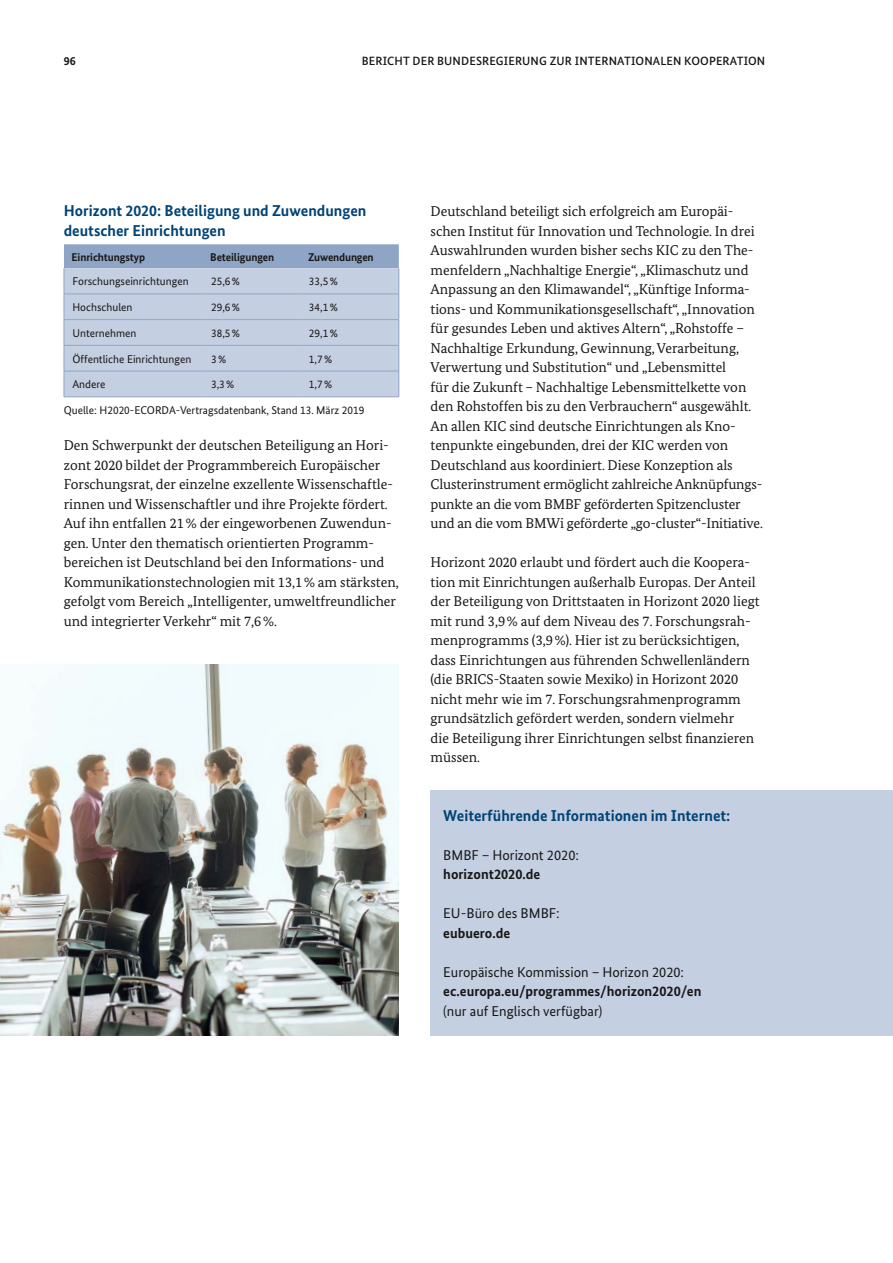
<style>
.page{position:relative;width:893px;height:1263px;background:#fff}
.page>*{position:absolute;margin:0;border:0;box-sizing:border-box;transform-origin:0 0}
.t1{font:700 15.75px/19.5px "Bundes Sans";color:#004376}
.t2{font:14.25px/19.5px "Bundes Serif";color:#181716}
.t3{font:14.25px/19.5px "Bundes Sans";color:#181716}
.t4{font:500 12px "Bundes Sans";letter-spacing:.01em;color:#181716}
.t5{font:700 12px "Bundes Sans";color:#181716}
.t6{font:11.25px "Bundes Sans";color:#181716}
.t7{font:700 11.25px "Bundes Sans";letter-spacing:-.01em;color:#181716}
.s1{font-weight:700}
</style>
<div class="page">
<img style="left:0;top:664px;width:399px;height:371px">
<div style="left:431px;top:790px;width:462px;height:245px;background:#c5cfe2"></div>
<svg style="left:64px;top:244px;width:336px;height:153px;background:#bac6dc"></svg>
<hr style="left:64px;top:397px;width:139px;height:1px;background:#8fa5c6">
<hr style="left:203px;top:397px;width:97px;height:1px;background:#8fa5c6">
<hr style="left:300px;top:397px;width:99px;height:1px;background:#8fa5c6">
<p class="t5" style="left:64px;top:53px;width:13px">96</p>
<p class="t4" style="left:362px;top:53px;width:405px">BERICHT DER BUNDESREGIERUNG ZUR INTERNATIONALEN KOOPERATION</p>
<p class="t1" style="left:64px;top:201px;width:304px">Horizont 2020: Beteiligung und Zuwendungen deutscher Einrichtungen</p>
<p class="t7" style="left:72px;top:250px;width:75px">Einrichtungstyp</p>
<p class="t7" style="left:210px;top:250px;width:66px">Beteiligungen</p>
<p class="t7" style="left:308px;top:250px;width:67px">Zuwendungen</p>
<p class="t6" style="left:72px;top:275px;width:118px">Forschungseinrichtungen</p>
<p class="t6" style="left:211px;top:275px;width:30px">25,6%</p>
<p class="t6" style="left:309px;top:275px;width:30px">33,5%</p>
<p class="t6" style="left:72px;top:300px;width:62px">Hochschulen</p>
<p class="t6" style="left:211px;top:300px;width:30px">29,6%</p>
<p class="t6" style="left:309px;top:300px;width:30px">34,1%</p>
<p class="t6" style="left:72px;top:326px;width:66px">Unternehmen</p>
<p class="t6" style="left:211px;top:326px;width:30px">38,5%</p>
<p class="t6" style="left:309px;top:326px;width:30px">29,1%</p>
<p class="t6" style="left:72px;top:352px;width:120px">Öffentliche Einrichtungen</p>
<p class="t6" style="left:211px;top:352px;width:17px">3%</p>
<p class="t6" style="left:309px;top:352px;width:25px">1,7%</p>
<p class="t6" style="left:72px;top:378px;width:35px">Andere</p>
<p class="t6" style="left:211px;top:378px;width:25px">3,3%</p>
<p class="t6" style="left:309px;top:378px;width:25px">1,7%</p>
<p class="t6" style="left:64px;top:404px;width:302px">Quelle: H2020-ECORDA-Vertragsdatenbank, Stand 13. März 2019</p>
<p class="t2" style="left:64px;top:435px;width:336px">Den Schwerpunkt der deutschen Beteiligung an Hori&shy;zont 2020 bildet der Programmbereich Europäischer Forschungsrat, der einzelne exzellente Wissenschaftle&shy;rinnen und Wissenschaftler und ihre Projekte fördert.<br>Auf ihn entfallen 21% der eingeworbenen Zuwendun&shy;gen. Unter den thematisch orientierten Programm&shy;bereichen ist Deutschland bei den Informations- und Kommunikationstechnologien mit 13,1% am stärksten, gefolgt vom Bereich „Intelligenter, umweltfreundlicher und integrierter Verkehr“ mit 7,6%.</p>
<p class="t2" style="left:431px;top:201px;width:334px">Deutschland beteiligt sich erfolgreich am Europäi&shy;schen Institut für Innovation und Technologie. In drei Auswahlrunden wurden bisher sechs KIC zu den The&shy;menfeldern „Nachhaltige Energie“, „Klimaschutz und Anpassung an den Klimawandel“, „Künftige Informa&shy;tions- und Kommunikationsgesellschaft“, „Innovation für gesundes Leben und aktives Altern“, „Rohstoffe – Nachhaltige Erkundung, Gewinnung, Verarbeitung, Verwertung und Substitution“ und „Lebensmittel<br>für die Zukunft – Nachhaltige Lebensmittelkette von den Rohstoffen bis zu den Verbrauchern“ ausgewählt.<br>An allen KIC sind deutsche Einrichtungen als Kno&shy;tenpunkte eingebunden, drei der KIC werden von Deutschland aus koordiniert. Diese Konzeption als Clusterinstrument ermöglicht zahlreiche Anknüpfungs&shy;punkte an die vom BMBF geförderten Spitzencluster und an die vom BMWi geförderte „go-cluster“-Initiative.</p>
<p class="t2" style="left:431px;top:552px;width:331px">Horizont 2020 erlaubt und fördert auch die Koopera&shy;tion mit Einrichtungen außerhalb Europas. Der Anteil der Beteiligung von Drittstaaten in Horizont 2020 liegt mit rund 3,9% auf dem Niveau des 7. Forschungsrah&shy;menprogramms (3,9%). Hier ist zu berücksichtigen, dass Einrichtungen aus führenden Schwellenländern (die BRICS-Staaten sowie Mexiko) in Horizont 2020 nicht mehr wie im 7. Forschungsrahmenprogramm grundsätzlich gefördert werden, sondern vielmehr<br>die Beteiligung ihrer Einrichtungen selbst finanzieren müssen.</p>
<h3 class="t1" style="left:443px;top:805px;width:289px">Weiterführende Informationen im Internet:</h3>
<p class="t3" style="left:443px;top:845px;width:137px">BMBF – Horizont 2020: <span class="s1">horizont2020.de</span></p>
<p class="t3" style="left:443px;top:903px;width:118px">EU-Büro des BMBF: <span class="s1">eubuero.de</span></p>
<p class="t3" style="left:443px;top:962px;width:260px">Europäische Kommission – Horizon 2020: <span class="s1">ec.europa.eu/programmes/horizon2020/en </span>(nur auf Englisch verfügbar)</p>
</div>
